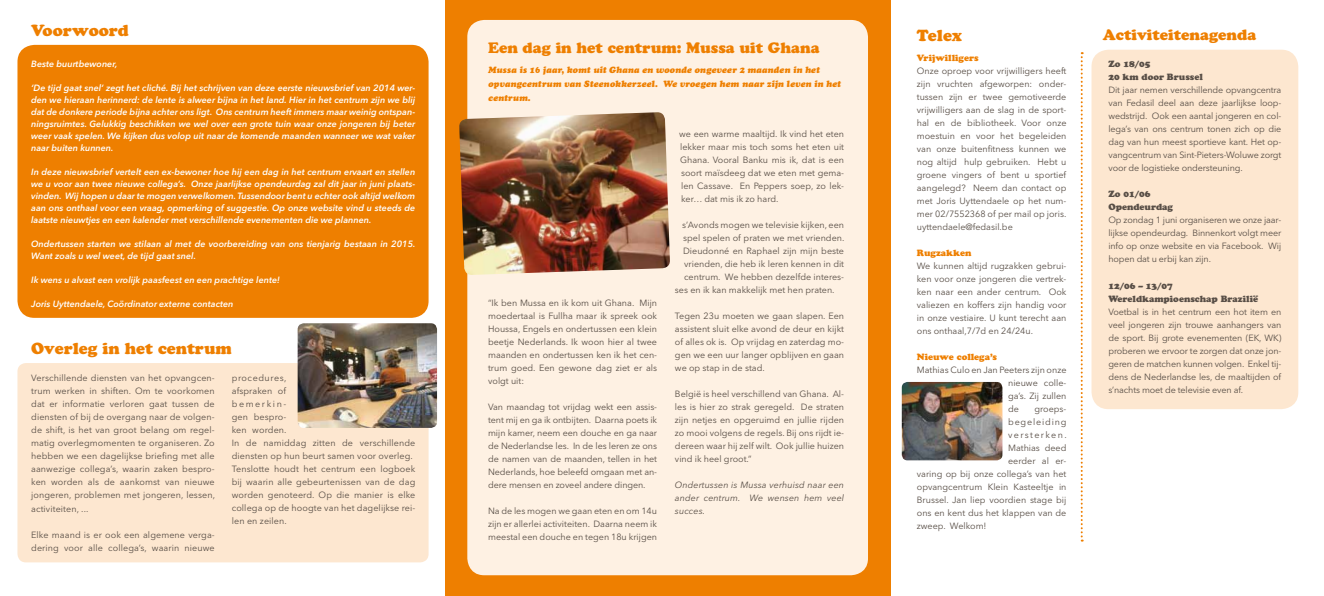
<style>
.page{position:relative;width:1324px;height:596px;background:#fff}
.page>*{position:absolute;margin:0;border:0;box-sizing:border-box;transform-origin:0 0}
.t1{font:16px "Cooper Black Std";color:#ee7f00}
.t2{font:15px "Cooper Black Std";color:#ee7f00}
.t3{font:9px/13px "Avenir Next LT Pro";color:#584e46;text-align:justify}
.t4{font:italic 600 9px/12px "Avenir Next LT Pro";color:#fff;text-align:justify}
.t5{font:italic 9px/14px "Cooper Black Std";color:#ee7f00}
.t6{font:9px/13px "Cooper Black Std";color:#584e46}
.t7{font:italic 9px/13px "Avenir Next LT Pro";letter-spacing:.01em;color:#584e46;text-align:justify}
.t8{font:9px "Cooper Black Std";color:#ee7f00}
.t9{font:9px "Avenir Next LT Pro";letter-spacing:.09em;color:#584e46}
.t10{font:9px "Avenir Next LT Pro";letter-spacing:.15em;color:#584e46}
</style>
<div class="page">
<div style="left:1091px;top:50px;width:207px;height:359px;background:#fde7d0;border-radius:17px"></div>
<div style="left:17px;top:45px;width:412px;height:272px;background:#ee7f00;border-radius:17px"></div>
<div style="left:17px;top:363px;width:412px;height:199px;background:#fde7d0;border-radius:9px"></div>
<svg style="left:1081px;top:52px;width:2px;height:489px"></svg>
<div style="left:445px;top:0;width:445px;height:595px;background:#ee7f00"></div>
<div style="left:467px;top:20px;width:401px;height:555px;background:#fef1e3;border-radius:17px"></div>
<img style="left:459px;top:112px;width:211px;height:163px">
<img style="left:902px;top:381px;width:100px;height:79px">
<img style="left:298px;top:323px;width:139px;height:104px">
<h1 class="t1" style="left:31px;top:21px;width:99px">Voorwoord</h1>
<h2 class="t2" style="left:1103px;top:26px;width:155px">Activiteitenagenda</h2>
<h1 class="t1" style="left:917px;top:25px;width:47px">Telex</h1>
<h2 class="t2" style="left:488px;top:38px;width:333px">Een dag in het centrum: Mussa uit Ghana</h2>
<p class="t5" style="left:488px;top:62px;width:354px">Mussa is 16 jaar, komt uit Ghana en woonde ongeveer 2 maanden in het opvangcentrum van Steenokkerzeel. We vroegen hem naar zijn leven in het centrum.</p>
<p class="t8" style="left:917px;top:52px;width:63px">Vrijwilligers</p>
<p class="t3" style="left:917px;top:64px;width:151px">Onze oproep voor vrijwilligers heeft zijn vruchten afgeworpen: onder&shy;tussen zijn er twee gemotiveerde vrijwilligers aan de slag in de sport&shy;hal en de bibliotheek. Voor onze moestuin en voor het begeleiden van onze buitenfitness kunnen we nog altijd hulp gebruiken. Hebt u groene vingers of bent u sportief aangelegd? Neem dan contact op met Joris Uyttendaele op het num&shy;mer 02/7552368 of per mail op joris. uyttendaele@fedasil.be</p>
<p class="t8" style="left:917px;top:247px;width:56px">Rugzakken</p>
<p class="t3" style="left:917px;top:259px;width:151px">We kunnen altijd rugzakken gebrui&shy;ken voor onze jongeren die vertrek&shy;ken naar een ander centrum. Ook valiezen en koffers zijn handig voor in onze vestiaire. U kunt terecht aan ons onthaal,7/7d en 24/24u.</p>
<p class="t8" style="left:917px;top:351px;width:82px">Nieuwe collega’s</p>
<p class="t3" style="left:1008px;top:363px;width:60px;text-indent:-91px">Mathias Culo en Jan Peeters zijn onze nieuwe colle&shy;ga’s. Zij zullen de</p>
<p class="t4" style="left:31px;top:57px;width:88px">Beste buurtbewoner,</p>
<p class="t4" style="left:31px;top:81px;width:386px">‘De tijd gaat snel’ zegt het cliché. Bij het schrijven van deze eerste nieuwsbrief van 2014 wer&shy;den we hieraan herinnerd: de lente is alweer bijna in het land. Hier in het centrum zijn we blij dat de donkere periode bijna achter ons ligt. Ons centrum heeft immers maar weinig ontspan&shy;ningsruimtes. Gelukkig beschikken we wel over een grote tuin waar onze jongeren bij beter weer vaak spelen. We kijken dus volop uit naar de komende maanden wanneer we wat vaker naar buiten kunnen.</p>
<p class="t4" style="left:31px;top:165px;width:386px">In deze nieuwsbrief vertelt een ex-bewoner hoe hij een dag in het centrum ervaart en stellen we u voor aan twee nieuwe collega’s. Onze jaarlijkse opendeurdag zal dit jaar in juni plaats&shy;vinden. Wij hopen u daar te mogen verwelkomen. Tussendoor bent u echter ook altijd welkom aan ons onthaal voor een vraag, opmerking of suggestie. Op onze website vind u steeds de laatste nieuwtjes en een kalender met verschillende evenementen die we plannen.</p>
<p class="t4" style="left:31px;top:237px;width:386px">Ondertussen starten we stilaan al met de voorbereiding van ons tienjarig bestaan in 2015.<br>Want zoals u wel weet, de tijd gaat snel.</p>
<p class="t4" style="left:31px;top:273px;width:250px">Ik wens u alvast een vrolijk paasfeest en een prachtige lente!</p>
<p class="t4" style="left:31px;top:297px;width:204px">Joris Uyttendaele, Coördinator externe contacten</p>
<p class="t6" style="left:1108px;top:58px;width:96px">Zo 18/05<br>20 km door Brussel</p>
<p class="t3" style="left:1108px;top:84px;width:174px">Dit jaar nemen verschillende opvangcentra van Fedasil deel aan deze jaarlijkse loop&shy;wedstrijd. Ook een aantal jongeren en col&shy;lega’s van ons centrum tonen zich op die dag van hun meest sportieve kant. Het op&shy;vangcentrum van Sint-Pieters-Woluwe zorgt voor de logistieke ondersteuning.</p>
<p class="t6" style="left:1108px;top:188px;width:66px">Zo 01/06<br>Opendeurdag</p>
<p class="t3" style="left:1108px;top:214px;width:174px">Op zondag 1 juni organiseren we onze jaar&shy;lijkse opendeurdag. Binnenkort volgt meer info op onze website en via Facebook. Wij hopen dat u erbij kan zijn.</p>
<p class="t6" style="left:1108px;top:279px;width:151px">12/06 – 13/07<br>Wereldkampioenschap Brazilië</p>
<p class="t3" style="left:1108px;top:304px;width:174px">Voetbal is in het centrum een hot item en veel jongeren zijn trouwe aanhangers van de sport. Bij grote evenementen (EK, WK) proberen we ervoor te zorgen dat onze jon&shy;geren de matchen kunnen volgen. Enkel tij&shy;dens de Nederlandse les, de maaltijden of s’nachts moet de televisie even af.</p>
<p class="t3" style="left:679px;top:127px;width:167px">we een warme maaltijd. Ik vind het eten lekker maar mis toch soms het eten uit Ghana. Vooral Banku mis ik, dat is een soort maïsdeeg dat we eten met gema&shy;len Cassave. En Peppers soep, zo lek&shy;ker… dat mis ik zo hard.</p>
<p class="t3" style="left:682px;top:218px;width:163px">s’Avonds mogen we televisie kijken, een</p>
<p class="t3" style="left:683px;top:231px;width:163px">spel spelen of praten we met vrienden.</p>
<p class="t3" style="left:683px;top:244px;width:162px">Dieudonné en Raphael zijn mijn beste</p>
<p class="t3" style="left:684px;top:257px;width:162px">vrienden, die heb ik leren kennen in dit</p>
<p class="t3" style="left:684px;top:270px;width:162px">centrum. We hebben dezelfde interes-</p>
<p class="t3" style="left:675px;top:283px;width:161px">ses en ik kan makkelijk met hen praten.</p>
<p class="t3" style="left:675px;top:309px;width:171px">Tegen 23u moeten we gaan slapen. Een assistent sluit elke avond de deur en kijkt of alles ok is. Op vrijdag en zaterdag mo&shy;gen we een uur langer opblijven en gaan we op stap in de stad.</p>
<p class="t3" style="left:675px;top:387px;width:171px">België is heel verschillend van Ghana. Al&shy;les is hier zo strak geregeld. De straten zijn netjes en opgeruimd en jullie rijden zo mooi volgens de regels. Bij ons rijdt ie&shy;dereen waar hij zelf wilt. Ook jullie huizen vind ik heel groot.”</p>
<p class="t7" style="left:675px;top:478px;width:171px">Ondertussen is Mussa verhuisd naar een ander centrum. We wensen hem veel succes.</p>
<p class="t3" style="left:488px;top:296px;width:171px">“Ik ben Mussa en ik kom uit Ghana. Mijn moedertaal is Fullha maar ik spreek ook Houssa, Engels en ondertussen een klein beetje Nederlands. Ik woon hier al twee maanden en ondertussen ken ik het cen&shy;trum goed. Een gewone dag ziet er als volgt uit:</p>
<p class="t3" style="left:488px;top:400px;width:171px">Van maandag tot vrijdag wekt een assis&shy;tent mij en ga ik ontbijten. Daarna poets ik mijn kamer, neem een douche en ga naar de Nederlandse les. In de les leren ze ons de namen van de maanden, tellen in het Nederlands, hoe beleefd omgaan met an&shy;dere mensen en zoveel andere dingen.</p>
<p class="t3" style="left:488px;top:504px;width:171px">Na de les mogen we gaan eten en om 14u zijn er allerlei activiteiten. Daarna neem ik meestal een douche en tegen 18u krijgen</p>
<h1 class="t1" style="left:31px;top:338px;width:202px">Overleg in het centrum</h1>
<p class="t3" style="left:232px;top:371px;width:185px;text-align:left">procedures,<br>afspraken of<br>bemerkin-<br>gen bespro-<br>ken worden.<br>In de namiddag zitten de verschillende diensten op hun beurt samen voor overleg.<br>Tenslotte houdt het centrum een logboek bij waarin alle gebeurtenissen van de dag worden genoteerd. Op die manier is elke collega op de hoogte van het dagelijkse rei&shy;len en zeilen.</p>
<p class="t3" style="left:31px;top:371px;width:185px">Verschillende diensten van het opvangcen&shy;trum werken in shiften. Om te voorkomen dat er informatie verloren gaat tussen de diensten of bij de overgang naar de volgen&shy;de shift, is het van groot belang om regel&shy;matig overlegmomenten te organiseren. Zo hebben we een dagelijkse briefing met alle aanwezige collega’s, waarin zaken bespro&shy;ken worden als de aankomst van nieuwe jongeren, problemen met jongeren, lessen, activiteiten, ...</p>
<p class="t3" style="left:31px;top:527px;width:185px">Elke maand is er ook een algemene verga&shy;dering voor alle collega’s, waarin nieuwe</p>
<p class="t3" style="left:1034px;top:402px;width:34px">groeps-</p>
<p class="t9" style="left:1008px;top:416px;width:60px">begeleiding</p>
<p class="t10" style="left:1008px;top:429px;width:60px">versterken.</p>
<p class="t3" style="left:1008px;top:441px;width:60px">Mathias deed</p>
<p class="t3" style="left:1008px;top:454px;width:60px">eerder al er-</p>
<p class="t3" style="left:917px;top:467px;width:151px">varing op bij onze collega’s van het</p>
<p class="t3" style="left:917px;top:480px;width:151px">opvangcentrum Klein Kasteeltje in</p>
<p class="t3" style="left:917px;top:493px;width:151px">Brussel. Jan liep voordien stage bij</p>
<p class="t3" style="left:917px;top:506px;width:151px">ons en kent dus het klappen van de</p>
<p class="t3" style="left:917px;top:519px;width:71px">zweep. Welkom!</p>
</div>
